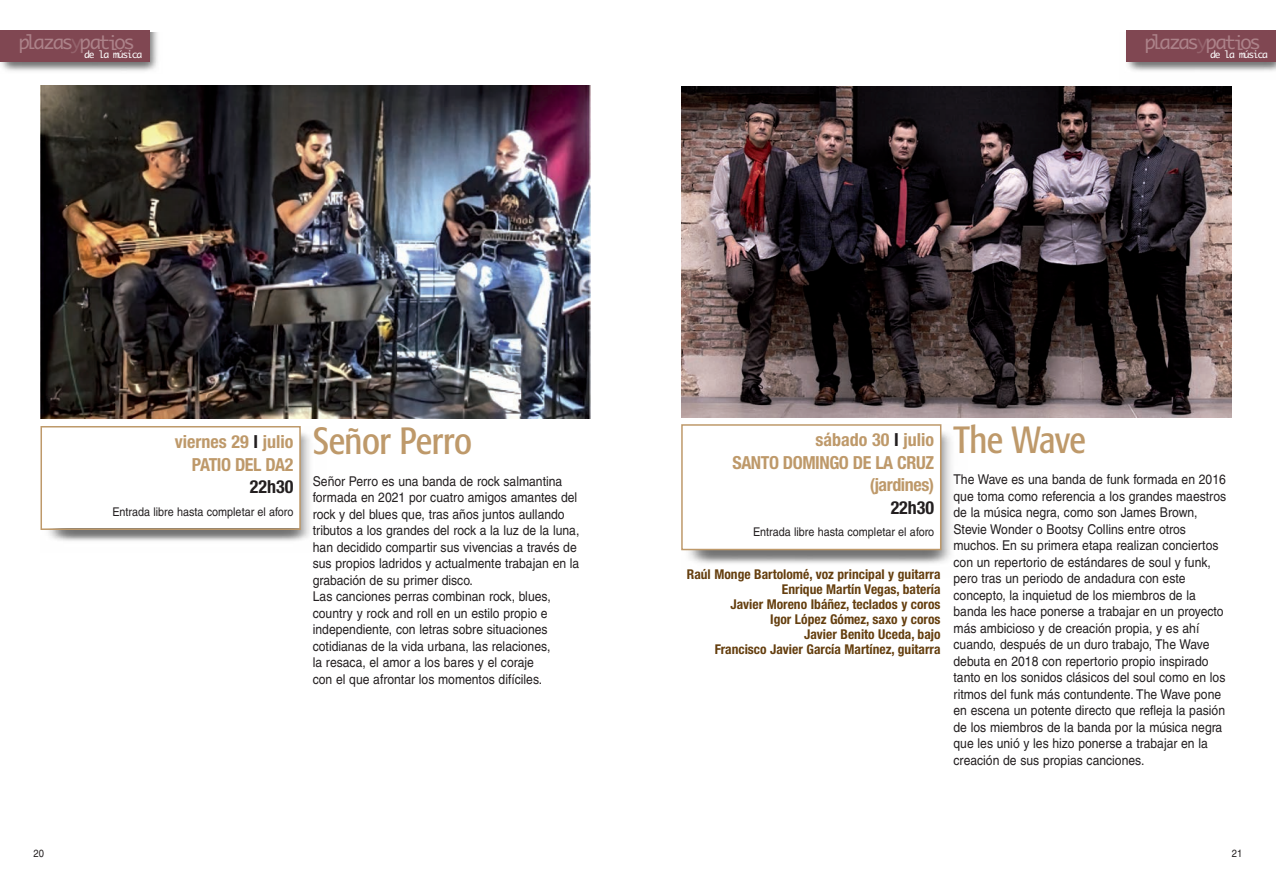
<style>
.page{position:relative;width:1276px;height:893px;background:#fff}
.page>*{position:absolute;margin:0;border:0;box-sizing:border-box;transform-origin:0 0}
.t1{font:condensed 37.5px "Formata";letter-spacing:-.015em;color:#be996a}
.t2{font:18.75px "Monaco";letter-spacing:-.12em;color:#ac8289}
.t3{font:700 condensed 18px/22.5px "Helvetica Neue";letter-spacing:-.025em;color:#be996a;text-align:right}
.t4{font:700 condensed 18px/22.5px "Helvetica Neue";color:#be996a;text-align:right}
.t5{font:700 condensed 18px "Helvetica Neue";color:#231f20}
.t6{font:13.5px/16.5px "Helvetica";color:#231f20;scale:.9 1}
.t7{font:700 condensed 13.5px/15px "Helvetica Neue";color:#653f0f;text-align:right}
.t8{font:12px "Helvetica";color:#231f20;scale:.9 1}
.t9{font:10.5px "Helvetica";color:#231f20;scale:.9 1}
.t10{font:9.6px "Monaco";letter-spacing:-.12em;color:#fff}
.s1{color:#94636c}
.s2{color:#231f20}
</style>
<div class="page">
<img style="left:0;top:33px;width:158px;height:38px">
<div style="left:0;top:30px;width:150px;height:31px;background:#804752"></div>
<img style="left:48px;top:433px;width:262px;height:108px">
<div style="left:42px;top:427px;width:257px;height:101px;background:#fff"></div>
<div style="left:40px;top:426px;width:261px;height:104px;border:2px solid #be996a"></div>
<img style="left:40px;top:85px;width:550px;height:333px">
<img style="left:681px;top:425px;width:270px;height:139px">
<div style="left:682px;top:426px;width:258px;height:123px;background:#fff"></div>
<div style="left:681px;top:424px;width:260px;height:126px;border:2px solid #be996a"></div>
<img style="left:681px;top:86px;width:551px;height:332px">
<img style="left:1126px;top:61px;width:150px;height:10px">
<div style="left:1126px;top:30px;width:150px;height:31px;background:#804752"></div>
<h2 class="t2" style="left:19px;top:32px;width:118px">plazas<span class="s1">y</span>patios</h2>
<p class="t10" style="left:84px;top:49px;width:59px">de la música</p>
<h2 class="t2" style="left:1144px;top:32px;width:118px">plazas<span class="s1">y</span>patios</h2>
<p class="t10" style="left:1210px;top:49px;width:59px">de la música</p>
<p class="t9" style="left:34px;top:850px;width:13px">20</p>
<h3 class="t4" style="left:175px;top:430px;width:120px">viernes 29 <span class="s2">I</span> julio<br>PATIO DEL DA2</h3>
<h3 class="t5" style="left:250px;top:476px;width:45px">22h30</h3>
<p class="t8" style="left:112px;top:507px;width:203px">Entrada libre hasta completar el aforo</p>
<h1 class="t1" style="left:313px;top:425px;width:161px">Señor Perro</h1>
<p class="t6" style="left:313px;top:474px;width:298px">Señor Perro es una banda de rock salmantina formada en 2021 por cuatro amigos amantes del rock y del blues que, tras años juntos aullando tributos a los grandes del rock a la luz de la luna, han decidido compartir sus vivencias a través de sus propios ladridos y actualmente trabajan en la grabación de su primer disco.<br>Las canciones perras combinan rock, blues, country y rock and roll en un estilo propio e independiente, con letras sobre situaciones cotidianas de la vida urbana, las relaciones,<br>la resaca, el amor a los bares y el coraje<br>con el que afrontar los momentos difíciles.</p>
<h3 class="t3" style="left:732px;top:428px;width:203px">sábado 30 <span class="s2">I</span> julio<br>SANTO DOMINGO DE LA CRUZ (jardines)</h3>
<h3 class="t5" style="left:890px;top:496px;width:45px">22h30</h3>
<p class="t8" style="left:753px;top:528px;width:203px">Entrada libre hasta completar el aforo</p>
<p class="t7" style="left:687px;top:567px;width:255px">Raúl Monge Bartolomé, voz principal y guitarra Enrique Martín Vegas, batería<br>Javier Moreno Ibáñez, teclados y coros<br>Igor López Gómez, saxo y coros<br>Javier Benito Uceda, bajo<br>Francisco Javier García Martínez, guitarra</p>
<h1 class="t1" style="left:953px;top:424px;width:134px">The Wave</h1>
<p class="t6" style="left:953px;top:472px;width:304px">The Wave es una banda de funk formada en 2016 que toma como referencia a los grandes maestros de la música negra, como son James Brown, Stevie Wonder o Bootsy Collins entre otros muchos. En su primera etapa realizan conciertos con un repertorio de estándares de soul y funk, pero tras un periodo de andadura con este concepto, la inquietud de los miembros de la banda les hace ponerse a trabajar en un proyecto más ambicioso y de creación propia, y es ahí cuando, después de un duro trabajo, The Wave debuta en 2018 con repertorio propio inspirado tanto en los sonidos clásicos del soul como en los ritmos del funk más contundente. The Wave pone en escena un potente directo que refleja la pasión de los miembros de la banda por la música negra que les unió y les hizo ponerse a trabajar en la creación de sus propias canciones.</p>
<p class="t9" style="left:1232px;top:850px;width:13px">21</p>
</div>
